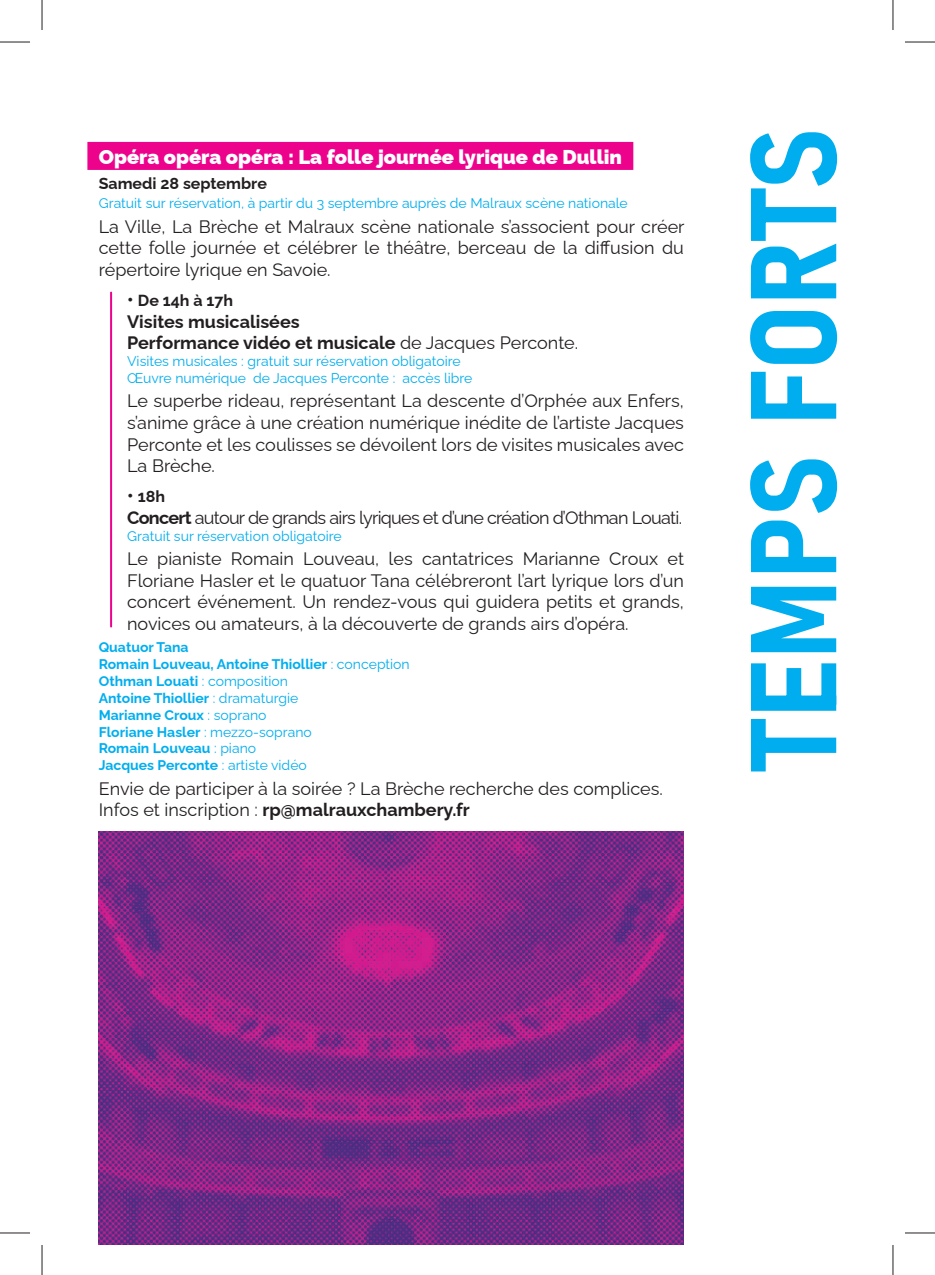
<style>
.page{position:relative;width:935px;height:1275px;background:#fff}
.page>*{position:absolute;margin:0;border:0;box-sizing:border-box;transform-origin:0 0}
.t1{font:700 semi-condensed 120px "Bahnschrift";color:#00aeef}
.t2{font:900 20px "Raleway";color:#fff}
.t3{font:18px/21.6px "Raleway";color:#231f20;text-align:justify}
.t4{font:700 18px/21.6px "Raleway";color:#231f20}
.t5{font:18px "Raleway";letter-spacing:-.04em;color:#231f20}
.t6{font:700 16px "Raleway";color:#231f20}
.t7{font:700 14px/16.8px "Raleway";color:#00aeef}
.t8{font:14px/16.8px "Raleway";color:#00aeef}
.s1{font-size:18px}
.s2{font-weight:400}
.s3{font-weight:700}
</style>
<div class="page">
<img style="left:99px;top:831px;width:584px;height:413px">
<hr style="left:110px;top:292px;width:2px;height:334px;background:#ed028c">
<div style="left:87px;top:142px;width:546px;height:28px;background:#ed028c"></div>
<hr style="left:0;top:42px;width:30px;height:1px;background:#231f20">
<hr style="left:904px;top:42px;width:30px;height:1px;background:#231f20">
<hr style="left:0;top:1232px;width:30px;height:1px;background:#231f20">
<hr style="left:904px;top:1232px;width:30px;height:1px;background:#231f20">
<hr style="left:42px;top:0;width:1px;height:30px;background:#231f20">
<hr style="left:42px;top:1245px;width:1px;height:30px;background:#231f20">
<hr style="left:892px;top:0;width:1px;height:30px;background:#231f20">
<hr style="left:892px;top:1245px;width:1px;height:30px;background:#231f20">
<p class="t2" style="left:99px;top:145px;width:524px">Opéra opéra opéra : La folle journée lyrique de Dullin</p>
<p class="t6" style="left:99px;top:174px;width:170px">Samedi 28 septembre</p>
<p class="t8" style="left:99px;top:195px;width:530px">Gratuit sur réservation, à partir du 3 septembre auprès de Malraux scène nationale</p>
<p class="t3" style="left:99px;top:216px;width:587px">La Ville, La Brèche et Malraux scène nationale s’associent pour créer cette folle journée et célébrer le théâtre, berceau de la diffusion du répertoire lyrique en Savoie.</p>
<p class="t6" style="left:127px;top:291px;width:107px"><span class="s1">•</span> De 14h à 17h</p>
<p class="t4" style="left:127px;top:310px;width:452px">Visites musicalisées<br>Performance vidéo et musicale <span class="s2">de Jacques Perconte.</span></p>
<p class="t8" style="left:127px;top:353px;width:347px">Visites musicales : gratuit sur réservation obligatoire<br>Œuvre numérique de Jacques Perconte : accès libre</p>
<p class="t3" style="left:127px;top:390px;width:558px">Le superbe rideau, représentant La descente d’Orphée aux Enfers, s’anime grâce à une création numérique inédite de l’artiste Jacques Perconte et les coulisses se dévoilent lors de visites musicales avec La Brèche.</p>
<p class="t6" style="left:127px;top:487px;width:40px"><span class="s1">•</span> 18h</p>
<p class="t5" style="left:127px;top:507px;width:556px"><span class="s3">Concert</span> autour de grands airs lyriques et d’une création d’Othman Louati.</p>
<p class="t8" style="left:127px;top:527px;width:216px">Gratuit sur réservation obligatoire</p>
<p class="t3" style="left:127px;top:548px;width:558px">Le pianiste Romain Louveau, les cantatrices Marianne Croux et Floriane Hasler et le quatuor Tana célébreront l’art lyrique lors d’un concert événement. Un rendez-vous qui guidera petits et grands, novices ou amateurs, à la découverte de grands airs d’opéra.</p>
<p class="t7" style="left:99px;top:639px;width:312px">Quatuor Tana<br>Romain Louveau, Antoine Thiollier <span class="s2">: conception<br></span>Othman Louati <span class="s2">: composition<br></span>Antoine Thiollier <span class="s2">: dramaturgie<br></span>Marianne Croux <span class="s2">: soprano<br></span>Floriane Hasler <span class="s2">: mezzo-soprano<br></span>Romain Louveau <span class="s2">: piano<br></span>Jacques Perconte <span class="s2">: artiste vidéo</span></p>
<p class="t3" style="left:99px;top:777px;width:565px">Envie de participer à la soirée ? La Brèche recherche des complices.<br>Infos et inscription : <span class="s3">rp@malrauxchambery.fr</span></p>
<h1 class="t1" style="left:716px;top:770px;width:644px;rotate:-90deg">TEMPS FORTS</h1>
</div>
